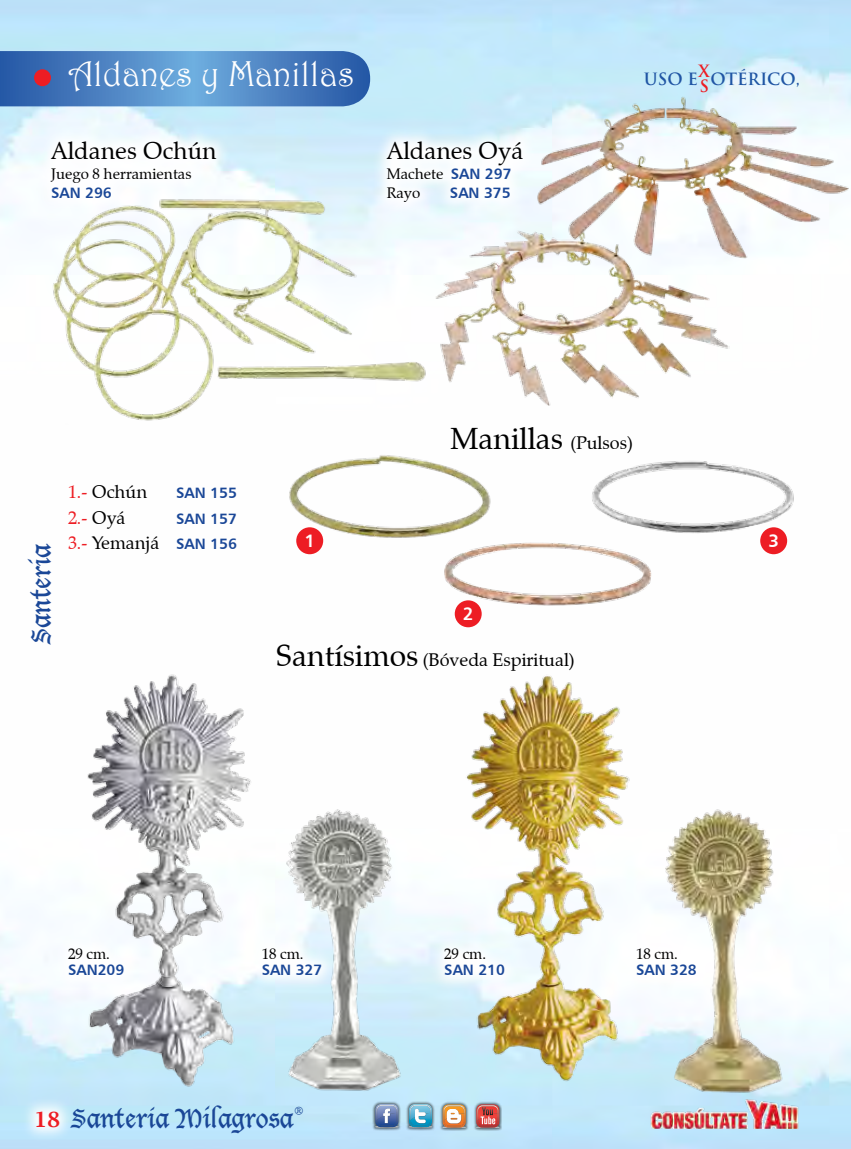
<style>
.page{position:relative;width:851px;height:1149px;background:#fff}
.page>*{position:absolute;margin:0;border:0;box-sizing:border-box;transform-origin:0 0}
.t1{font:36px "Harrington";color:#fff;scale:.95 1}
.t2{font:30px "Zapf Calligraphic 801 BT";color:#000}
.t3{font:27px "Lucida Blackletter";color:#1a4797}
.t4{font:26.25px "Lucida Blackletter";color:#1a4797}
.t5{font:24px "Zapf Calligraphic 801 BT";color:#000}
.t6{font:18px "Zapf Calligraphic 801 BT";color:#000}
.t7{font:18px "Zapf Calligraphic 801 BT";color:#ed1d24}
.t8{font:18px "Humanist 777 BT Bold B";color:#fff}
.t9{font:700 16.5px "Trajan Pro";color:#2055a4}
.t10{font:700 16.5px/15px "Trajan Pro";color:#ed1d24}
.t11{font:15px "Humanist 777 BT Bold B";color:#1a4797}
.t12{font:15px "Zapf Calligraphic 801 BT";color:#000}
.s1{font-family:"Humanist 777 BT Bold B";color:#1a4797}
.s2{font-family:"Zapf Calligraphic 801 BT";color:#000}
.s3{color:#ed1d24}
.s4{color:#000}
.s5{font-family:"Humanist 777 BT Bold B";font-size:15px;color:#1a4797}
.s6{font-size:18px}
.s7{font-size:30px}
.s8{font-family:"Lucida Bright";font-weight:600;font-size:21px;color:#ed1d24}
</style>
<div class="page">
<img style="left:0;top:0;width:850px;height:1148px">
<svg style="left:19px;top:1094px;width:53px;height:46px;background:#d0ecfb"></svg>
<div style="left:370px;top:1098px;width:131px;height:32px;background:#000;opacity:.6"></div>
<svg style="left:476px;top:1104px;width:23px;height:23px"></svg>
<img style="left:408px;top:1125px;width:24px;height:2px">
<svg style="left:409px;top:1103px;width:23px;height:23px"></svg>
<img style="left:410px;top:1112px;width:21px;height:13px">
<img style="left:375px;top:1126px;width:23px;height:1px">
<svg style="left:375px;top:1103px;width:23px;height:23px"></svg>
<svg style="left:442px;top:1104px;width:24px;height:23px"></svg>
<img style="left:443px;top:1112px;width:21px;height:14px">
<img style="left:648px;top:1098px;width:151px;height:30px">
<svg style="left:0;top:51px;width:370px;height:55px;background:#4c82c1"></svg>
<div style="left:34px;top:69px;width:17px;height:17px;background:#ed1d24;border-radius:50%"></div>
<img style="left:433px;top:228px;width:296px;height:178px">
<img style="left:47px;top:194px;width:384px;height:230px">
<svg style="left:33px;top:124px;width:197px;height:88px"></svg>
<img style="left:78px;top:666px;width:181px;height:424px">
<img style="left:281px;top:803px;width:125px;height:293px">
<img style="left:455px;top:664px;width:181px;height:422px">
<img style="left:661px;top:803px;width:126px;height:293px">
<div style="left:51px;top:931px;width:86px;height:58px;background:#fff"></div>
<div style="left:260px;top:626px;width:327px;height:58px;background:#fff"></div>
<svg style="left:245px;top:930px;width:89px;height:58px"></svg>
<svg style="left:427px;top:931px;width:90px;height:58px;fill:#f1fbfe"></svg>
<div style="left:619px;top:931px;width:90px;height:58px;background:#fff"></div>
<img style="left:284px;top:449px;width:210px;height:94px">
<img style="left:442px;top:540px;width:211px;height:67px">
<img style="left:588px;top:455px;width:210px;height:83px">
<div style="left:433px;top:409px;width:212px;height:57px;background:#fff"></div>
<div style="left:51px;top:468px;width:199px;height:98px;background:#fff"></div>
<img style="left:534px;top:94px;width:316px;height:166px">
<svg style="left:369px;top:124px;width:166px;height:92px;fill:#f4fbfe"></svg>
<div style="left:296px;top:527px;width:27px;height:27px;background:#ed1d24;border-radius:50%"></div>
<div style="left:454px;top:600px;width:27px;height:27px;background:#ed1d24;border-radius:50%"></div>
<div style="left:760px;top:527px;width:27px;height:27px;background:#ed1d24;border-radius:50%"></div>
<h1 class="t1" style="left:68px;top:52px;width:303px">Aldanes y Manillas</h1>
<h3 class="t5" style="left:51px;top:136px;width:167px">Aldanes Ochún</h3>
<p class="t12" style="left:51px;top:164px;width:142px">Juego 8 herramientas</p>
<p class="t11" style="left:51px;top:183px;width:62px">SAN 296</p>
<h3 class="t5" style="left:386px;top:136px;width:138px">Aldanes Oyá</h3>
<p class="t12" style="left:386px;top:164px;width:126px">Machete <span class="s1">SAN 297</span></p>
<p class="t11" style="left:386px;top:183px;width:125px"><span class="s2">Rayo</span> SAN 375</p>
<p class="t9" style="left:643px;top:68px;width:56px">USO E</p>
<p class="t10" style="left:698px;top:64px;width:13px">X<br>S</p>
<p class="t9" style="left:710px;top:68px;width:91px">OTÉRICO,</p>
<h3 class="t3" style="left:25px;top:644px;width:102px;rotate:-90deg">Santeria</h3>
<p class="t6" style="left:68px;top:480px;width:81px"><span class="s3">1.-</span> Ochún</p>
<p class="t11" style="left:176px;top:483px;width:62px">SAN 155</p>
<p class="t7" style="left:68px;top:506px;width:59px">2.- <span class="s4">Oyá</span></p>
<p class="t11" style="left:176px;top:508px;width:62px">SAN 157</p>
<p class="t6" style="left:68px;top:531px;width:170px"><span class="s3">3.-</span> Yemanjá <span class="s5">SAN 156</span></p>
<p class="t8" style="left:304px;top:529px;width:12px">1</p>
<h2 class="t2" style="left:450px;top:419px;width:184px">Manillas <span class="s6">(Pulsos)</span></h2>
<p class="t8" style="left:463px;top:602px;width:12px">2</p>
<p class="t6" style="left:276px;top:648px;width:300px"><span class="s7">Santísimos</span> (Bóveda Espiritual)</p>
<p class="t8" style="left:768px;top:529px;width:12px">3</p>
<p class="t12" style="left:68px;top:944px;width:43px">29 cm.</p>
<p class="t11" style="left:68px;top:960px;width:58px">SAN209</p>
<p class="t12" style="left:261px;top:943px;width:43px">18 cm.</p>
<p class="t11" style="left:261px;top:960px;width:62px">SAN 327</p>
<h3 class="t4" style="left:34px;top:1102px;width:272px"><span class="s8">18</span> Santería Milagrosa<sup>®</sup></h3>
<p class="t12" style="left:444px;top:944px;width:43px">29 cm.</p>
<p class="t11" style="left:444px;top:960px;width:62px">SAN 210</p>
<p class="t12" style="left:636px;top:944px;width:43px">18 cm.</p>
<p class="t11" style="left:636px;top:960px;width:62px">SAN 328</p>
</div>
